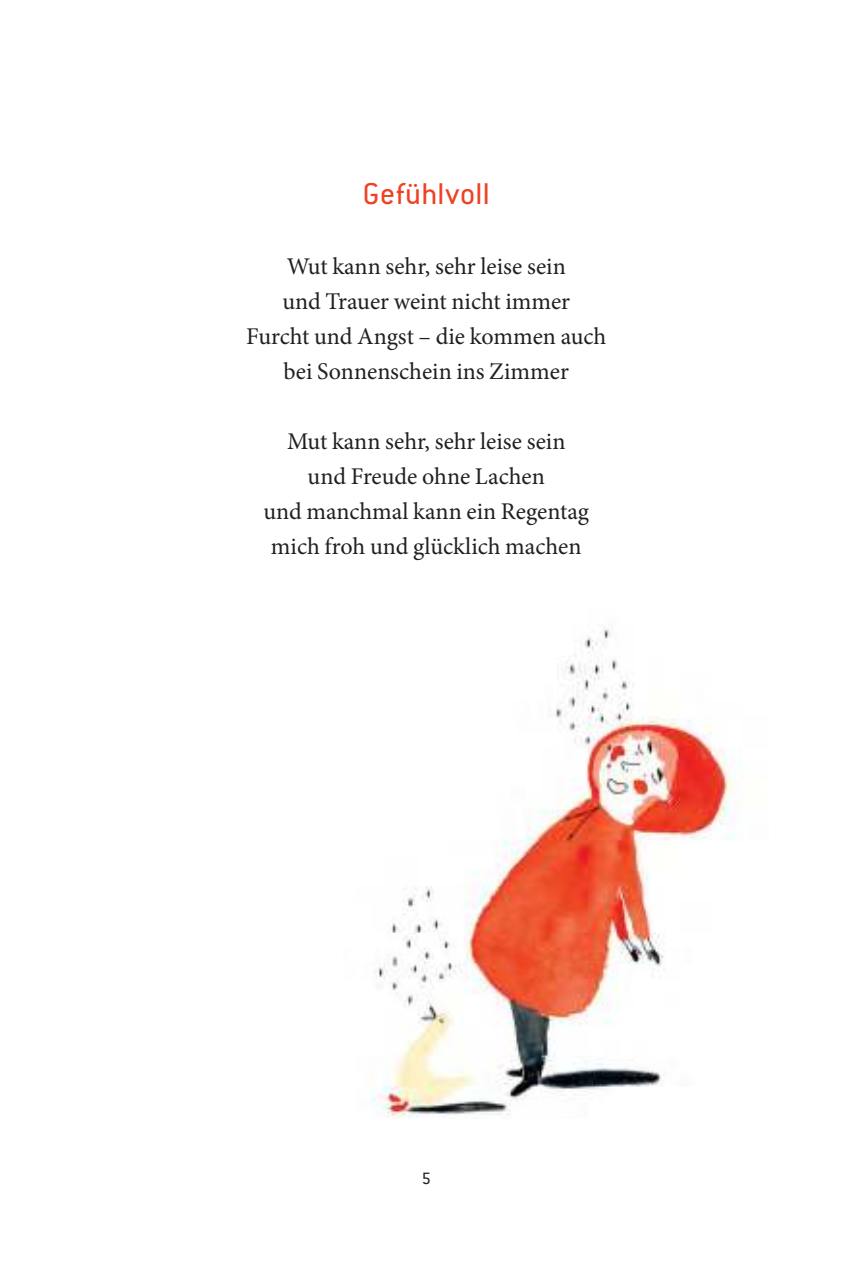
<style>
.page{position:relative;width:852px;height:1277px;background:#fff}
.page>*{position:absolute;margin:0;border:0;box-sizing:border-box;transform-origin:0 0}
.t1{font:33px "Conduit ITC Std";letter-spacing:.015em;color:#ef4123}
.t2{font:24px/35px "Minion Pro";color:#231f20;text-align:center}
.t3{font:18px "Conduit ITC Std";color:#231f20}
</style>
<div class="page">
<img style="left:371px;top:628px;width:371px;height:491px">
<h1 class="t1" style="left:362px;top:182px;width:128px">Gefühlvoll</h1>
<p class="t2" style="left:246px;top:250px;width:361px">Wut kann sehr, sehr leise sein<br>und Trauer weint nicht immer<br>Furcht und Angst – die kommen auch bei Sonnenschein ins Zimmer</p>
<p class="t2" style="left:263px;top:425px;width:327px">Mut kann sehr, sehr leise sein<br>und Freude ohne Lachen<br>und manchmal kann ein Regentag mich froh und glücklich machen</p>
<p class="t3" style="left:421px;top:1172px;width:11px">5</p>
</div>
